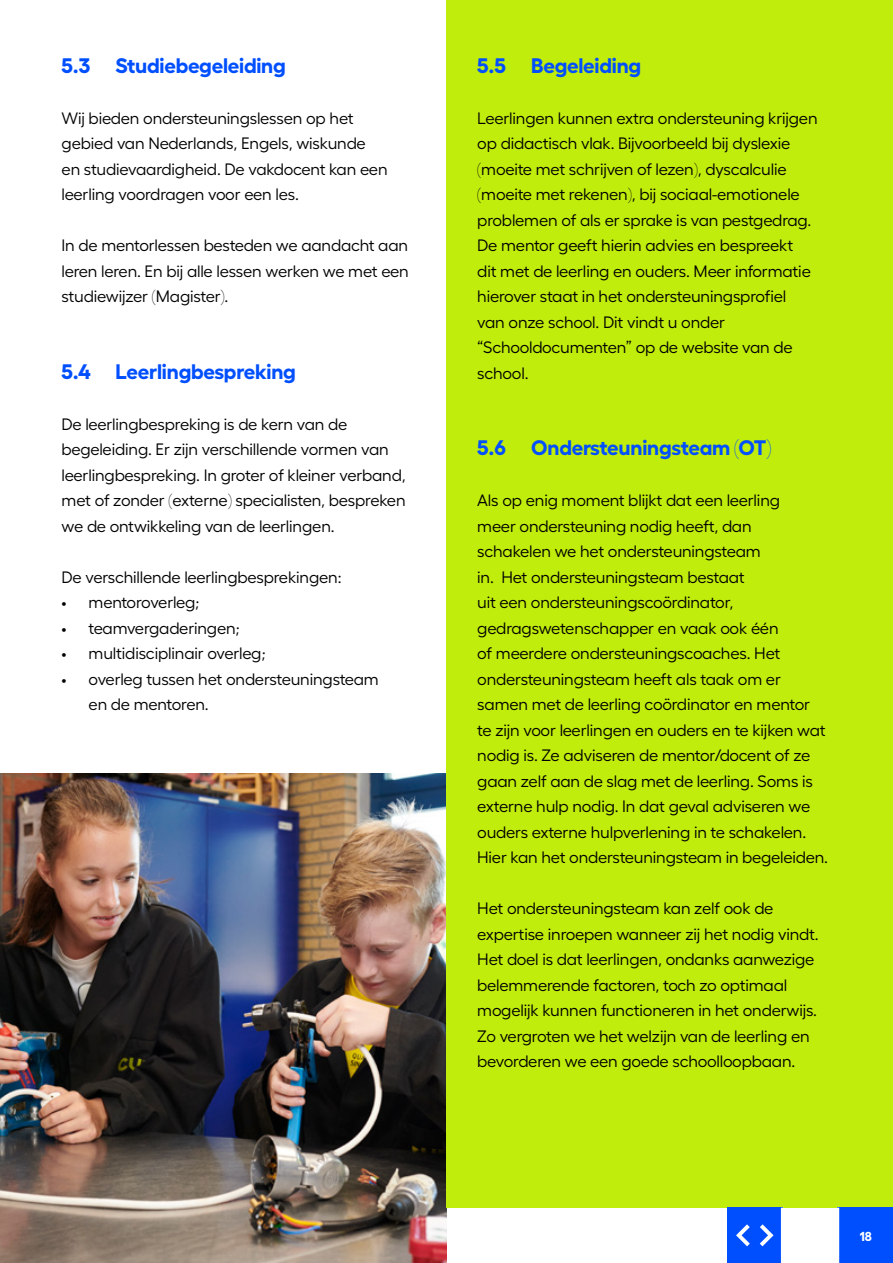
<style>
.page{position:relative;width:893px;height:1263px;background:#fff}
.page>*{position:absolute;margin:0;border:0;box-sizing:border-box;transform-origin:0 0}
.t1{font:700 21px "Fellix";letter-spacing:-.01em;color:#004fff}
.t2{font:16.5px/25.5px "Fellix";letter-spacing:-.01em;color:#000}
.t3{font:700 13.05px "Fellix";color:#fff}
</style>
<div class="page">
<img style="left:0;top:774px;width:446px;height:489px">
<div style="left:446px;top:0;width:447px;height:1208px;background:#c1ed0c"></div>
<div style="left:838px;top:1208px;width:55px;height:55px;background:#004fff"></div>
<div style="left:727px;top:1208px;width:55px;height:55px;background:#004fff"></div>
<hr style="left:836px;top:1208px;width:3px;height:55px;background:#fff">
<svg style="left:760px;top:1224px;width:13px;height:22px"></svg>
<svg style="left:736px;top:1224px;width:14px;height:22px"></svg>
<hr style="left:781px;top:1208px;width:3px;height:55px;background:#fff">
<p class="t1" style="left:62px;top:48px;width:226px">5.3 Studiebegeleiding</p>
<p class="t2" style="left:62px;top:104px;width:328px">Wij bieden ondersteuningslessen op het gebied van Nederlands, Engels, wiskunde en studievaardigheid. De vakdocent kan een leerling voordragen voor een les.</p>
<p class="t2" style="left:62px;top:231px;width:349px;text-align:justify">In de mentorlessen besteden we aandacht aan leren leren. En bij alle lessen werken we met een studiewijzer (Magister).</p>
<p class="t1" style="left:62px;top:354px;width:236px">5.4 Leerlingbespreking</p>
<p class="t2" style="left:62px;top:410px;width:346px">De leerlingbespreking is de kern van de begeleiding. Er zijn verschillende vormen van leerlingbespreking. In groter of kleiner verband, met of zonder (externe) specialisten, bespreken we de ontwikkeling van de leerlingen.</p>
<p class="t2" style="left:62px;top:563px;width:281px">De verschillende leerlingbesprekingen:</p>
<p class="t2" style="left:62px;top:588px;width:139px">• mentoroverleg;</p>
<p class="t2" style="left:62px;top:613px;width:180px">• teamvergaderingen;</p>
<p class="t2" style="left:62px;top:639px;width:206px">• multidisciplinair overleg;</p>
<p class="t2" style="left:89px;top:664px;width:292px;text-indent:-27px">• overleg tussen het ondersteuningsteam en de mentoren.</p>
<p class="t1" style="left:477px;top:48px;width:165px">5.5 Begeleiding</p>
<p class="t2" style="left:477px;top:104px;width:342px">Leerlingen kunnen extra ondersteuning krijgen op didactisch vlak. Bijvoorbeeld bij dyslexie (moeite met schrijven of lezen), dyscalculie (moeite met rekenen), bij sociaal-emotionele problemen of als er sprake is van pestgedrag.<br>De mentor geeft hierin advies en bespreekt<br>dit met de leerling en ouders. Meer informatie hierover staat in het ondersteuningsprofiel van onze school. Dit vindt u onder “Schooldocumenten” op de website van de school.</p>
<p class="t1" style="left:477px;top:431px;width:296px">5.6 Ondersteuningsteam (OT)</p>
<p class="t2" style="left:477px;top:486px;width:352px">Als op enig moment blijkt dat een leerling<br>meer ondersteuning nodig heeft, dan schakelen we het ondersteuningsteam<br>in. Het ondersteuningsteam bestaat<br>uit een ondersteuningscoördinator, gedragswetenschapper en vaak ook één<br>of meerdere ondersteuningscoaches. Het ondersteuningsteam heeft als taak om er samen met de leerling coördinator en mentor te zijn voor leerlingen en ouders en te kijken wat nodig is. Ze adviseren de mentor/docent of ze gaan zelf aan de slag met de leerling. Soms is externe hulp nodig. In dat geval adviseren we ouders externe hulpverlening in te schakelen.<br>Hier kan het ondersteuningsteam in begeleiden.</p>
<p class="t2" style="left:477px;top:894px;width:343px">Het ondersteuningsteam kan zelf ook de expertise inroepen wanneer zij het nodig vindt.<br>Het doel is dat leerlingen, ondanks aanwezige belemmerende factoren, toch zo optimaal mogelijk kunnen functioneren in het onderwijs.<br>Zo vergroten we het welzijn van de leerling en bevorderen we een goede schoolloopbaan.</p>
<p class="t3" style="left:860px;top:1226px;width:14px">18</p>
</div>
